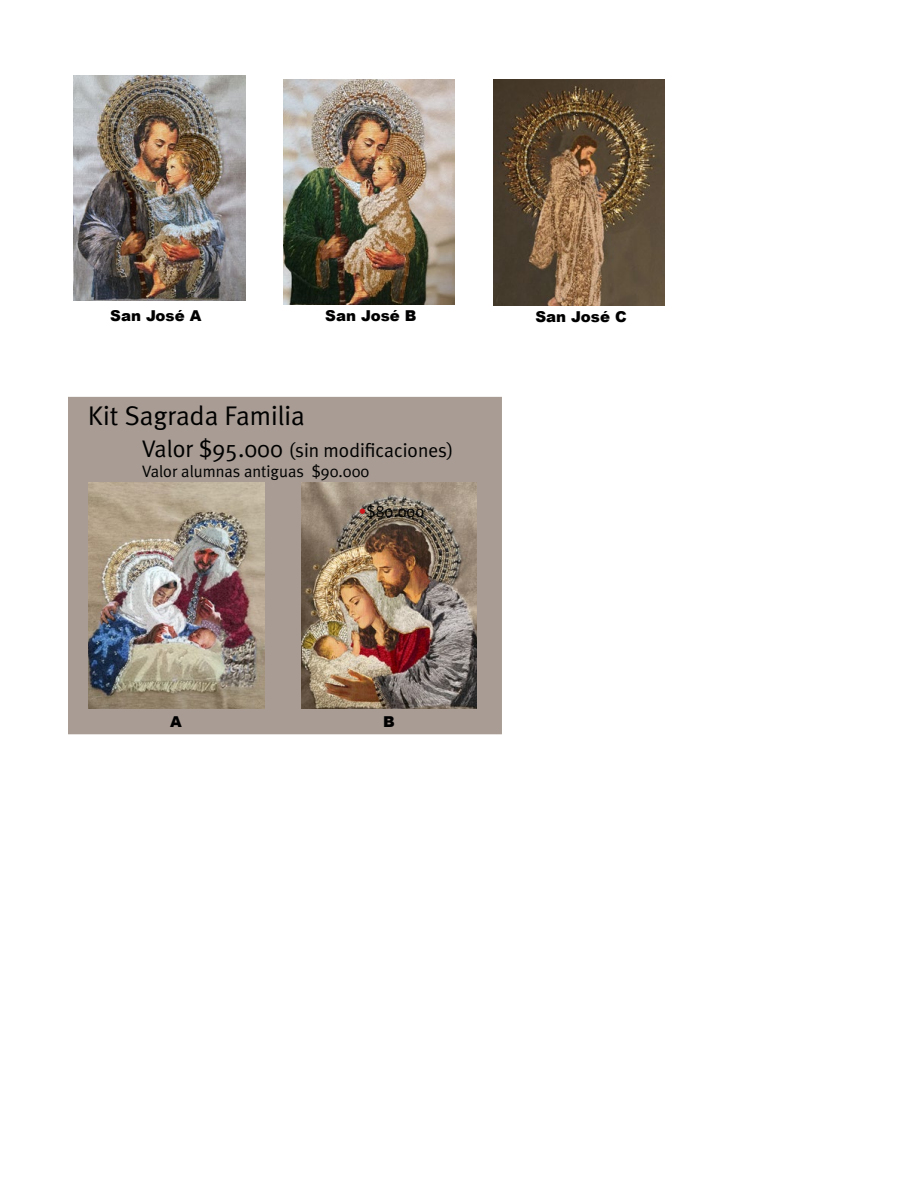
<style>
.page{position:relative;width:918px;height:1188px;background:#fff}
.page>*{position:absolute;margin:0;border:0;box-sizing:border-box;transform-origin:0 0}
.t1{font:27px "Meta Plus Normal";color:#000}
.t2{font:19.5px "Meta Plus Normal";color:#000}
.t3{font:16.5px "Meta Plus Normal";color:#000}
.t4{font:900 15px "Arial";color:#000}
.s1{font-size:24px}
.s2{font-family:"Arial";font-weight:900;color:#cd171a}
</style>
<div class="page">
<div style="left:68px;top:397px;width:434px;height:337px;background:#a89c94"></div>
<img style="left:88px;top:482px;width:176px;height:227px">
<img style="left:301px;top:482px;width:176px;height:227px">
<img style="left:284px;top:79px;width:170px;height:226px">
<img style="left:73px;top:75px;width:173px;height:226px">
<img style="left:494px;top:80px;width:170px;height:226px">
<p class="t4" style="left:110px;top:305px;width:93px">San José A</p>
<p class="t4" style="left:325px;top:305px;width:93px">San José B</p>
<p class="t4" style="left:535px;top:305px;width:93px">San José C</p>
<h1 class="t1" style="left:88px;top:400px;width:218px">Kit Sagrada Familia</h1>
<p class="t2" style="left:142px;top:439px;width:313px"><span class="s1">Valor $95.000</span> (sin modificaciones)</p>
<p class="t3" style="left:142px;top:462px;width:229px">Valor alumnas antiguas $90.000</p>
<p class="t3" style="left:358px;top:502px;width:67px"><span class="s2">•</span>$80.000</p>
<p class="t4" style="left:170px;top:711px;width:13px">A</p>
<p class="t4" style="left:383px;top:711px;width:13px">B</p>
</div>
